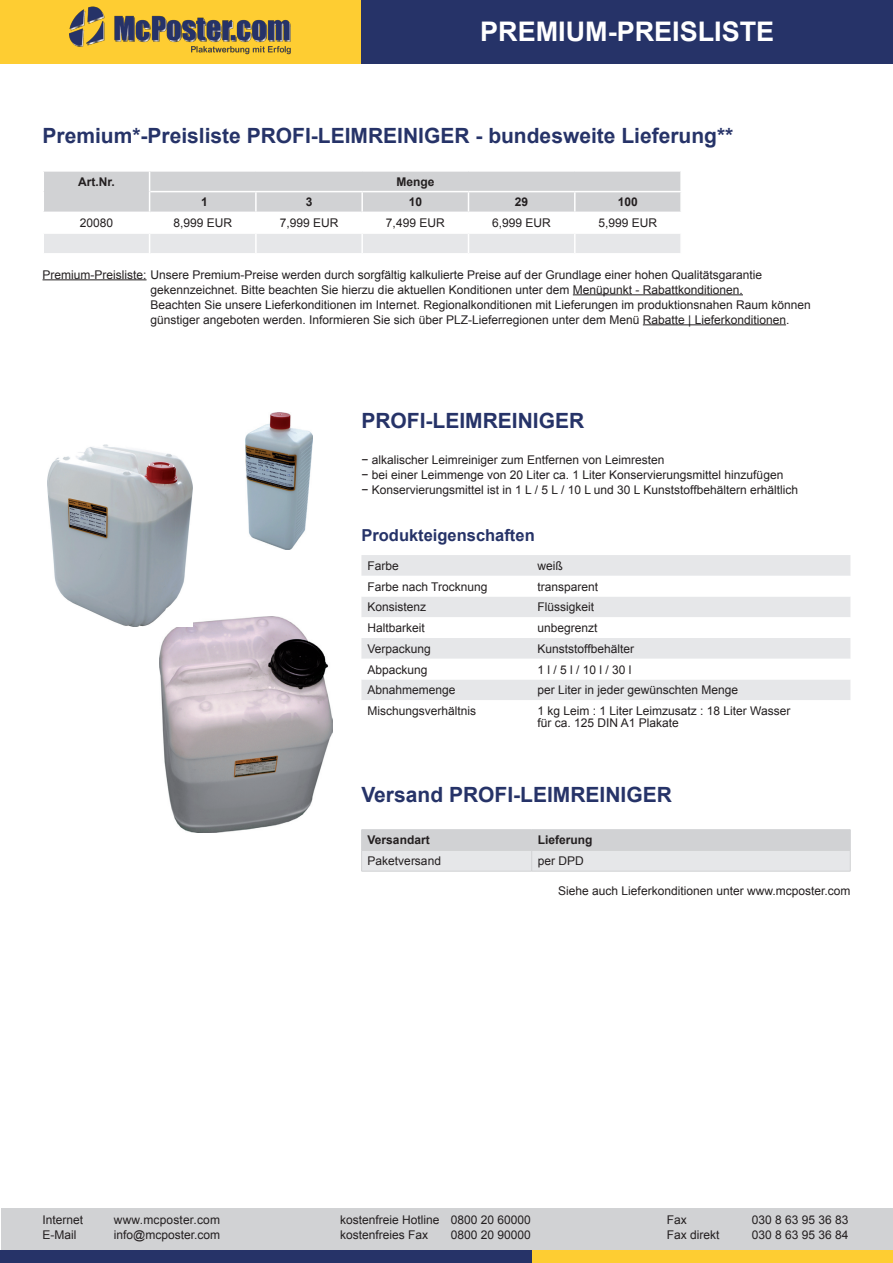
<style>
.page{position:relative;width:893px;height:1263px;background:#fff}
.page>*{position:absolute;margin:0;border:0;box-sizing:border-box;transform-origin:0 0}
.t1{font:700 27px "Arial";color:#fff}
.t2{font:700 21px "Arial";color:#263368}
.t3{font:700 16.5px "Arial";color:#263368}
.t4{font:12px/15px "Arial";color:#231f20}
.t5{font:700 12px "Arial";color:#231f20}
</style>
<div class="page">
<div style="left:1px;top:1208px;width:892px;height:42px;background:#d1d2d4"></div>
<div style="left:0;top:0;width:361px;height:64px;background:#fecd32"></div>
<div style="left:361px;top:0;width:532px;height:64px;background:#263368"></div>
<img style="left:70px;top:6px;width:221px;height:49px">
<div style="left:531px;top:1250px;width:362px;height:13px;background:#fecd32"></div>
<div style="left:0;top:1250px;width:531px;height:13px;background:#263368"></div>
<hr style="left:43px;top:279px;width:104px;height:1px;background:#231f20">
<hr style="left:573px;top:294px;width:170px;height:1px;background:#231f20">
<hr style="left:643px;top:324px;width:143px;height:1px;background:#231f20">
<svg style="left:43px;top:172px;width:638px;height:81px"></svg>
<hr style="left:362px;top:232px;width:106px;height:2px;background:#fff">
<hr style="left:468px;top:232px;width:107px;height:2px;background:#fff">
<hr style="left:575px;top:232px;width:107px;height:2px;background:#fff">
<div style="left:361px;top:555px;width:489px;height:21px;background:#e6e7e9"></div>
<svg style="left:361px;top:597px;width:489px;height:103px;fill:#e6e7e9"></svg>
<hr style="left:361px;top:829px;width:171px;height:1px;background:#d1d2d4">
<hr style="left:361px;top:871px;width:171px;height:1px;background:#d1d2d4">
<hr style="left:532px;top:829px;width:318px;height:1px;background:#d1d2d4">
<svg style="left:361px;top:830px;width:490px;height:41px;background:#dadbdd"></svg>
<hr style="left:532px;top:871px;width:318px;height:1px;background:#d1d2d4">
<img style="left:245px;top:412px;width:67px;height:137px">
<img style="left:160px;top:617px;width:173px;height:215px">
<img style="left:48px;top:445px;width:145px;height:181px">
<h1 class="t1" style="left:480px;top:14px;width:296px">PREMIUM-PREISLISTE</h1>
<h2 class="t2" style="left:43px;top:122px;width:692px">Premium*-Preisliste PROFI-LEIMREINIGER - bundesweite Lieferung**</h2>
<p class="t5" style="left:78px;top:173px;width:38px">Art.Nr.</p>
<p class="t5" style="left:396px;top:173px;width:40px">Menge</p>
<p class="t5" style="left:201px;top:194px;width:8px">1</p>
<p class="t5" style="left:306px;top:194px;width:8px">3</p>
<p class="t5" style="left:409px;top:194px;width:15px">10</p>
<p class="t5" style="left:515px;top:194px;width:15px">29</p>
<p class="t5" style="left:618px;top:194px;width:22px">100</p>
<p class="t4" style="left:80px;top:215px;width:35px">20080</p>
<p class="t4" style="left:173px;top:215px;width:60px">8,999 EUR</p>
<p class="t4" style="left:280px;top:215px;width:60px">7,999 EUR</p>
<p class="t4" style="left:386px;top:215px;width:60px">7,499 EUR</p>
<p class="t4" style="left:492px;top:215px;width:60px">6,999 EUR</p>
<p class="t4" style="left:599px;top:215px;width:60px">5,999 EUR</p>
<p class="t4" style="left:151px;top:267px;width:662px;text-indent:-108px">Premium-Preisliste: Unsere Premium-Preise werden durch sorgfältig kalkulierte Preise auf der Grundlage einer hohen Qualitätsgarantie gekennzeichnet. Bitte beachten Sie hierzu die aktuellen Konditionen unter dem Menüpunkt - Rabattkonditionen.<br>Beachten Sie unsere Lieferkonditionen im Internet. Regionalkonditionen mit Lieferungen im produktionsnahen Raum können günstiger angeboten werden. Informieren Sie sich über PLZ-Lieferregionen unter dem Menü Rabatte | Lieferkonditionen.</p>
<h2 class="t2" style="left:361px;top:407px;width:224px">PROFI-LEIMREINIGER</h2>
<p class="t4" style="left:361px;top:452px;width:438px">− alkalischer Leimreiniger zum Entfernen von Leimresten<br>− bei einer Leimmenge von 20 Liter ca. 1 Liter Konservierungsmittel hinzufügen<br>− Konservierungsmittel ist in 1 L / 5 L / 10 L und 30 L Kunststoffbehältern erhältlich</p>
<h3 class="t3" style="left:361px;top:524px;width:175px">Produkteigenschaften</h3>
<p class="t4" style="left:367px;top:558px;width:33px">Farbe</p>
<p class="t4" style="left:537px;top:558px;width:27px">weiß</p>
<p class="t4" style="left:367px;top:579px;width:122px">Farbe nach Trocknung</p>
<p class="t4" style="left:537px;top:579px;width:62px">transparent</p>
<p class="t4" style="left:367px;top:600px;width:60px">Konsistenz</p>
<p class="t4" style="left:537px;top:600px;width:58px">Flüssigkeit</p>
<p class="t4" style="left:367px;top:620px;width:59px">Haltbarkeit</p>
<p class="t4" style="left:537px;top:620px;width:62px">unbegrenzt</p>
<p class="t4" style="left:367px;top:641px;width:65px">Verpackung</p>
<p class="t4" style="left:537px;top:641px;width:98px">Kunststoffbehälter</p>
<p class="t4" style="left:367px;top:662px;width:62px">Abpackung</p>
<p class="t4" style="left:537px;top:662px;width:96px">1 l / 5 l / 10 l / 30 l</p>
<p class="t4" style="left:367px;top:683px;width:90px">Abnahmemenge</p>
<p class="t4" style="left:537px;top:683px;width:202px">per Liter in jeder gewünschten Menge</p>
<p class="t4" style="left:367px;top:703px;width:110px">Mischungsverhältnis</p>
<p class="t4" style="left:537px;top:705px;width:254px;line-height:12px">1 kg Leim : 1 Liter Leimzusatz : 18 Liter Wasser für ca. 125 DIN A1 Plakate</p>
<h2 class="t2" style="left:361px;top:781px;width:312px">Versand PROFI-LEIMREINIGER</h2>
<p class="t5" style="left:368px;top:832px;width:64px">Versandart</p>
<p class="t5" style="left:538px;top:832px;width:56px">Lieferung</p>
<p class="t4" style="left:368px;top:853px;width:75px">Paketversand</p>
<p class="t4" style="left:538px;top:853px;width:48px">per DPD</p>
<p class="t4" style="left:558px;top:884px;width:294px">Siehe auch Lieferkonditionen unter www.mcposter.com</p>
<p class="t4" style="left:43px;top:1212px;width:42px">Internet</p>
<p class="t4" style="left:114px;top:1212px;width:108px">www.mcposter.com</p>
<p class="t4" style="left:43px;top:1227px;width:35px">E-Mail</p>
<p class="t4" style="left:114px;top:1227px;width:108px">info@mcposter.com</p>
<p class="t4" style="left:340px;top:1212px;width:192px">kostenfreie Hotline 0800 20 60000 kostenfreies Fax</p>
<p class="t4" style="left:451px;top:1227px;width:82px">0800 20 90000</p>
<p class="t4" style="left:667px;top:1212px;width:22px">Fax</p>
<p class="t4" style="left:752px;top:1212px;width:98px">030 8 63 95 36 83</p>
<p class="t4" style="left:667px;top:1227px;width:54px">Fax direkt</p>
<p class="t4" style="left:752px;top:1227px;width:98px">030 8 63 95 36 84</p>
</div>
